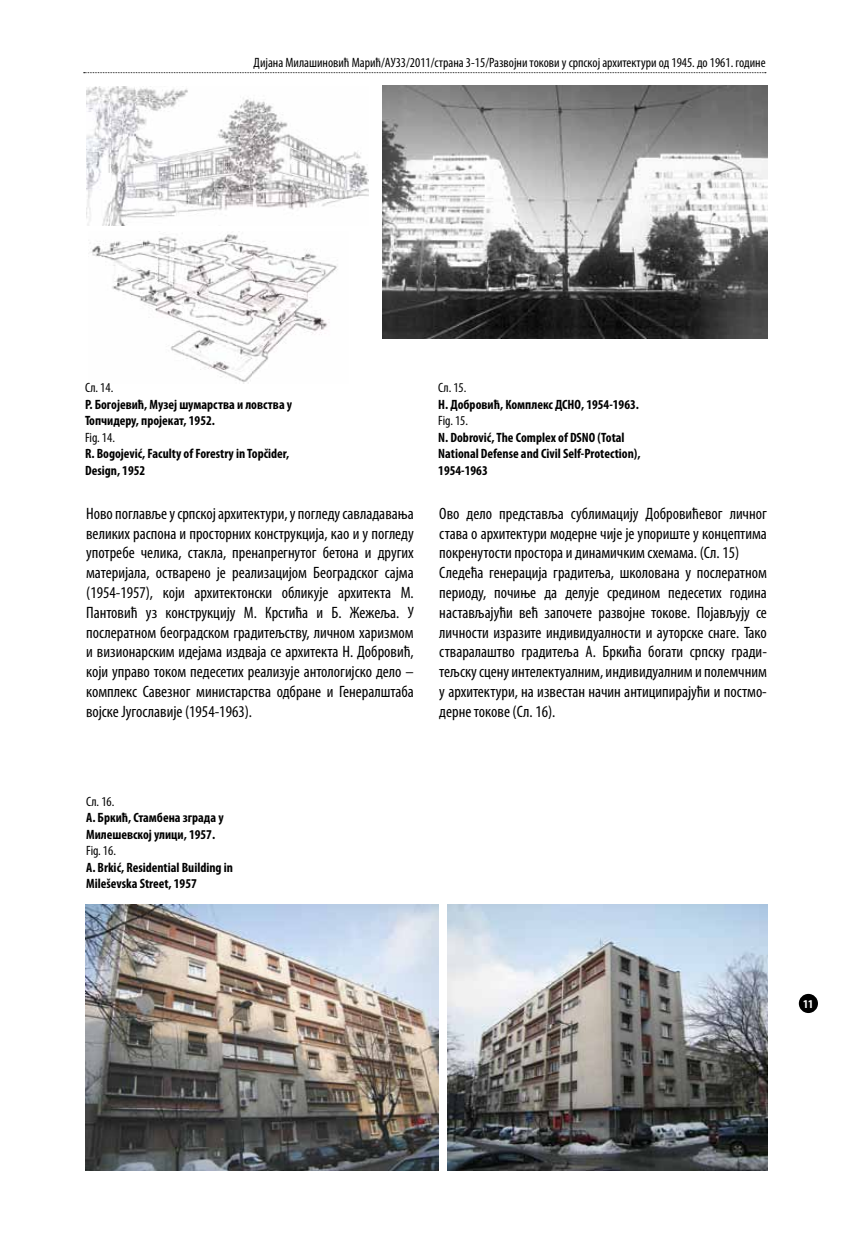
<style>
.page{position:relative;width:851px;height:1234px;background:#fff}
.page>*{position:absolute;margin:0;border:0;box-sizing:border-box;transform-origin:0 0}
.t1{font:condensed 16.5px/19.8px "Myriad Pro";color:#000;text-align:justify}
.t2{font:700 condensed 13.5px/16.5px "Myriad Pro";color:#000}
.t3{font:condensed 13.5px "Myriad Pro";color:#000}
.t4{font:700 condensed 12px "Myriad Pro";color:#fff}
</style>
<div class="page">
<div style="left:798px;top:993px;width:19px;height:19px;background:#000;border-radius:50%"></div>
<svg style="left:84px;top:72px;width:681px;height:1px"></svg>
<img style="left:86px;top:86px;width:282px;height:139px">
<img style="left:89px;top:234px;width:248px;height:150px">
<img style="left:383px;top:85px;width:384px;height:253px">
<img style="left:85px;top:904px;width:353px;height:265px">
<img style="left:448px;top:904px;width:318px;height:265px">
<p class="t3" style="left:253px;top:55px;width:513px">Дијана Милашиновић Марић/АУ33/2011/страна 3-15/Развојни токови у српској архитектури од 1945. до 1961. годинe</p>
<p class="t3" style="left:85px;top:379px;width:30px">Сл. 14.</p>
<p class="t2" style="left:85px;top:395px;width:208px">Р. Богојевић, Музеј шумарства и ловства у<br>Топчидеру, пројекат, 1952.</p>
<p class="t3" style="left:85px;top:429px;width:31px">Fig. 14.</p>
<p class="t2" style="left:85px;top:445px;width:206px">R. Bogojević, Faculty of Forestry in Topčider,<br>Design, 1952</p>
<p class="t1" style="left:86px;top:503px;width:329px">Ново поглавље у српској архитектури, у погледу савладавања великих распона и просторних конструкција, као и у погледу употребе челика, стакла, пренапрегнутог бетона и других материјала, остварено је реализацијом Београдског сајма (1954-1957), који архитектонски обликује архитекта М.<br>Пантовић уз конструкцију М. Крстића и Б. Жежеља. У послератном београдском градитељству, личном харизмом и визионарским идејама издваја се архитекта Н. Добровић, који управо током педесетих реализује антологијско дело – комплекс Савезног министарства одбране и Генералштаба војске Југославије (1954-1963).</p>
<p class="t3" style="left:438px;top:379px;width:30px">Сл. 15.</p>
<p class="t2" style="left:438px;top:395px;width:202px">Н. Добровић, Комплекс ДСНО, 1954-1963.</p>
<p class="t3" style="left:438px;top:412px;width:31px">Fig. 15.</p>
<p class="t2" style="left:438px;top:428px;width:204px">N. Dobrović, The Complex of DSNO (Total<br>National Defense and Civil Self-Protection),<br>1954-1963</p>
<p class="t1" style="left:439px;top:503px;width:329px;text-align:left">Ово дело представља сублимацију Добровићевог личног става о архитектури модерне чије је упориште у концептима покренутости простора и динамичким схемама. (Сл. 15)<br>Следећа генерација градитеља, школована у послератном периоду, почиње да делује средином педесетих година настављајући већ започете развојне токове. Појављују се личности изразите индивидуалности и ауторске снаге. Тако стваралаштво градитеља А. Бркића богати српску гради&shy;тељску сцену интелектуалним, индивидуалним и полемчним у архитектури, на известан начин антиципирајући и постмо&shy;дерне токове (Сл. 16).</p>
<p class="t3" style="left:86px;top:793px;width:30px">Сл. 16.</p>
<p class="t2" style="left:86px;top:809px;width:139px">А. Бркић, Стамбена зграда у<br>Милешевској улици, 1957.</p>
<p class="t3" style="left:86px;top:842px;width:31px">Fig. 16.</p>
<p class="t2" style="left:86px;top:858px;width:148px">A. Brkić, Residential Building in<br>Mileševska Street, 1957</p>
<p class="t4" style="left:803px;top:996px;width:12px">11</p>
</div>
